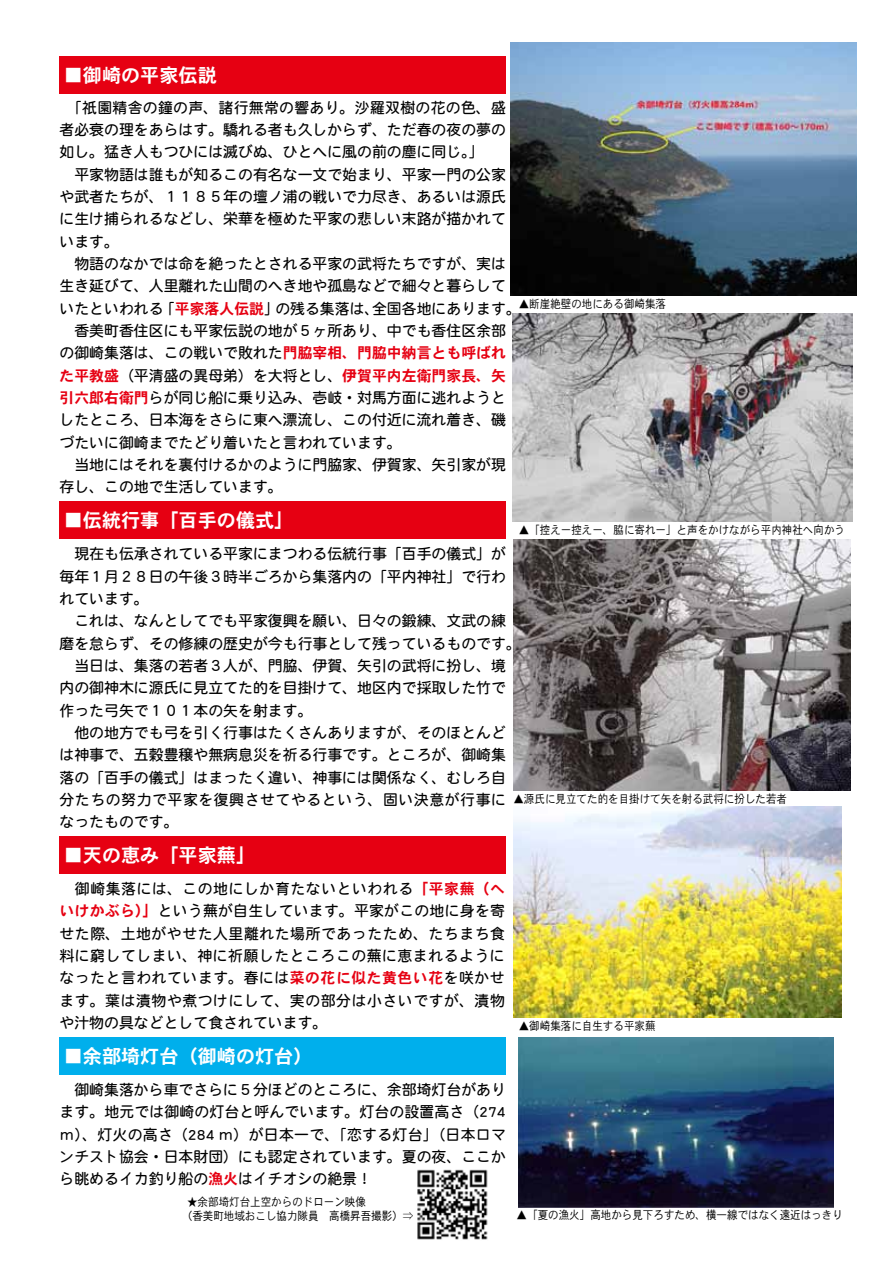
<style>
.page{position:relative;width:893px;height:1263px;background:#fff}
.page>*{position:absolute;margin:0;border:0;box-sizing:border-box;transform-origin:0 0}
.t1{font:19.2px "DFHS Gothic Std W7";color:#fff}
.t2{font:14.85px/22.4px "DFHS Maru Gothic Std W4";color:#000}
.t3{font:14.85px "DFHS Gothic Std W7";color:#e60012}
.t4{font:14.85px "DFHS Maru Gothic Std W4";letter-spacing:.02em;color:#000}
.t5{font:11.7px "DFHS Gothic Std W3";color:#000;scale:.9 1}
.s1{font-family:"DFHS Maru Gothic Std W4";color:#000}
.s2{font-family:"DFHS Gothic Std W7";color:#e60012}
.s3{font-family:"Koz Min Pro"}
</style>
<div class="page">
<div style="left:60px;top:56px;width:446px;height:38px;background:#e60012"></div>
<div style="left:60px;top:502px;width:446px;height:37px;background:#e60012"></div>
<div style="left:60px;top:837px;width:446px;height:37px;background:#e60012"></div>
<div style="left:60px;top:1037px;width:446px;height:38px;background:#00afec"></div>
<img style="left:513px;top:807px;width:329px;height:211px">
<img style="left:510px;top:43px;width:346px;height:253px">
<img style="left:417px;top:1169px;width:71px;height:71px">
<img style="left:512px;top:313px;width:341px;height:209px">
<img style="left:513px;top:539px;width:337px;height:252px">
<img style="left:519px;top:1037px;width:314px;height:170px">
<p class="t1" style="left:64px;top:65px;width:155px">■御崎の平家伝説</p>
<p class="t4" style="left:60px;top:99px;width:448px">　「祇園精舎の鐘の声、諸行無常の響あり。沙羅双樹の花の色、盛</p>
<p class="t2" style="left:60px;top:118px;width:448px">者必衰の理をあらはす。驕れる者も久しからず、ただ春の夜の夢の</p>
<p class="t2" style="left:60px;top:141px;width:426px">如し。猛き人もつひには滅びぬ、ひとへに風の前の塵に同じ「。</p>
<p class="t2" style="left:60px;top:163px;width:448px">　平家物語は誰もが知るこの有名な一文で始まり、平家一門の公家</p>
<p class="t2" style="left:60px;top:185px;width:448px">や武者たちが、１１８５年の壇ノ浦の戦いで力尽き、あるいは源氏</p>
<p class="t2" style="left:60px;top:208px;width:448px">に生け捕られるなどし、栄華を極めた平家の悲しい末路が描かれて</p>
<p class="t2" style="left:60px;top:230px;width:61px">います。</p>
<p class="t2" style="left:60px;top:252px;width:448px">　物語のなかでは命を絶ったとされる平家の武将たちですが、実は</p>
<p class="t2" style="left:60px;top:275px;width:448px">生き延びて、人里離れた山間のへき地や孤島などで細々と暮らして</p>
<p class="t2" style="left:372px;top:297px;width:150px">全国各地にあります。</p>
<p class="t3" style="left:160px;top:300px;width:121px"><span class="s1">「</span>平家落人伝説<span class="s1">」</span></p>
<p class="t2" style="left:275px;top:297px;width:106px">の残る集落は、</p>
<p class="t2" style="left:60px;top:297px;width:448px">いたといわれる<br>　香美町香住区にも平家伝説の地が５ヶ所あり、中でも香住区余部の御崎集落は、この戦いで敗れた<span class="s2">門脇宰相、門脇中納言とも呼ばれ</span></p>
<p class="t3" style="left:60px;top:367px;width:448px">た平教盛<span class="s1">（平清盛の異母弟）を大将とし、</span>伊賀平内左衛門家長、矢</p>
<p class="t2" style="left:60px;top:386px;width:448px"><span class="s2">引六郎右衛門</span>らが同じ船に乗り込み、壱岐・対馬方面に逃れようとしたところ、日本海をさらに東へ漂流し、この付近に流れ着き、磯づたいに御崎までたどり着いたと言われています。<br>　当地にはそれを裏付けるかのように門脇家、伊賀家、矢引家が現存し、この地で生活しています。</p>
<p class="t1" style="left:64px;top:510px;width:231px">■伝統行事「百手の儀式「</p>
<p class="t5" style="left:519px;top:297px;width:165px">▲断崖絶壁の地にある御崎集落</p>
<p class="t5" style="left:519px;top:524px;width:364px">▲「控えー控えー、脇に寄れー」と声をかけながら平内神社へ向かう</p>
<p class="t2" style="left:60px;top:542px;width:463px">　現在も伝承されている平家にまつわる伝統行事「百手の儀式」が毎年１月２８日の午後３時半ごろから集落内の「平内神社」で行われています。<br>　これは、なんとしてでも平家復興を願い、日々の鍛練、文武の練磨を怠らず、その修練の歴史が今も行事として残っているものです。　当日は、集落の若者３人が、門脇、伊賀、矢引の武将に扮し、境内の御神木に源氏に見立てた的を目掛けて、地区内で採取した竹で作った弓矢で１０１本の矢を射ます。<br>　他の地方でも弓を引く行事はたくさんありますが、そのほとんどは神事で、五穀豊穣や無病息災を祈る行事です。ところが、御崎集落の「百手の儀式」はまったく違い、神事には関係なく、むしろ自分たちの努力で平家を復興させてやるという、固い決意が行事になったものです。</p>
<p class="t5" style="left:513px;top:793px;width:306px">▲源氏に見立てた的を目掛けて矢を射る武将に扮した若者</p>
<p class="t1" style="left:64px;top:845px;width:193px">■天の恵み「平家蕪「</p>
<p class="t2" style="left:60px;top:877px;width:447px;text-align:justify">　御崎集落には、この地にしか育たないといわれる<span class="s2">「平家蕪（へいけかぶら）」</span>という蕪が自生しています。平家がこの地に身を寄せた際、土地がやせた人里離れた場所であったため、たちまち食料に窮してしまい、神に祈願したところこの蕪に恵まれるようになったと言われています。春には<span class="s2">菜の花に似た黄色い花</span>を咲かせます。葉は漬物や煮つけにして、実の部分は小さいですが、漬物や汁物の具などとして食されています。</p>
<p class="t1" style="left:64px;top:1046px;width:250px">■余部埼灯台（御崎の灯台(</p>
<p class="t2" style="left:60px;top:1078px;width:448px;text-align:justify">　御崎集落から車でさらに５分ほどのところに、余部埼灯台があります。地元では御崎の灯台と呼んでいます。灯台の設置高さ)274ｍ）、灯火の高さ（284 ｍ）が日本一で、「恋する灯台」（日本ロマンチスト協会・日本財団）にも認定されています。夏の夜、ここから眺めるイカ釣り船の<span class="s2">漁火</span>はイチオシの絶景!</p>
<p class="t5" style="left:187px;top:1195px;width:200px">★余部埼灯台上空からのドローン映像</p>
<p class="t5" style="left:182px;top:1209px;width:259px">（香美町地域おこし協力隊員　高橋昇吾撮影）<span class="s3">⇒</span></p>
<p class="t5" style="left:519px;top:1019px;width:154px">▲御崎集落に自生する平家蕪</p>
<p class="t5" style="left:517px;top:1208px;width:364px">▲「夏の漁火」高地から見下ろすため、横一線ではなく遠近はっきり</p>
</div>
